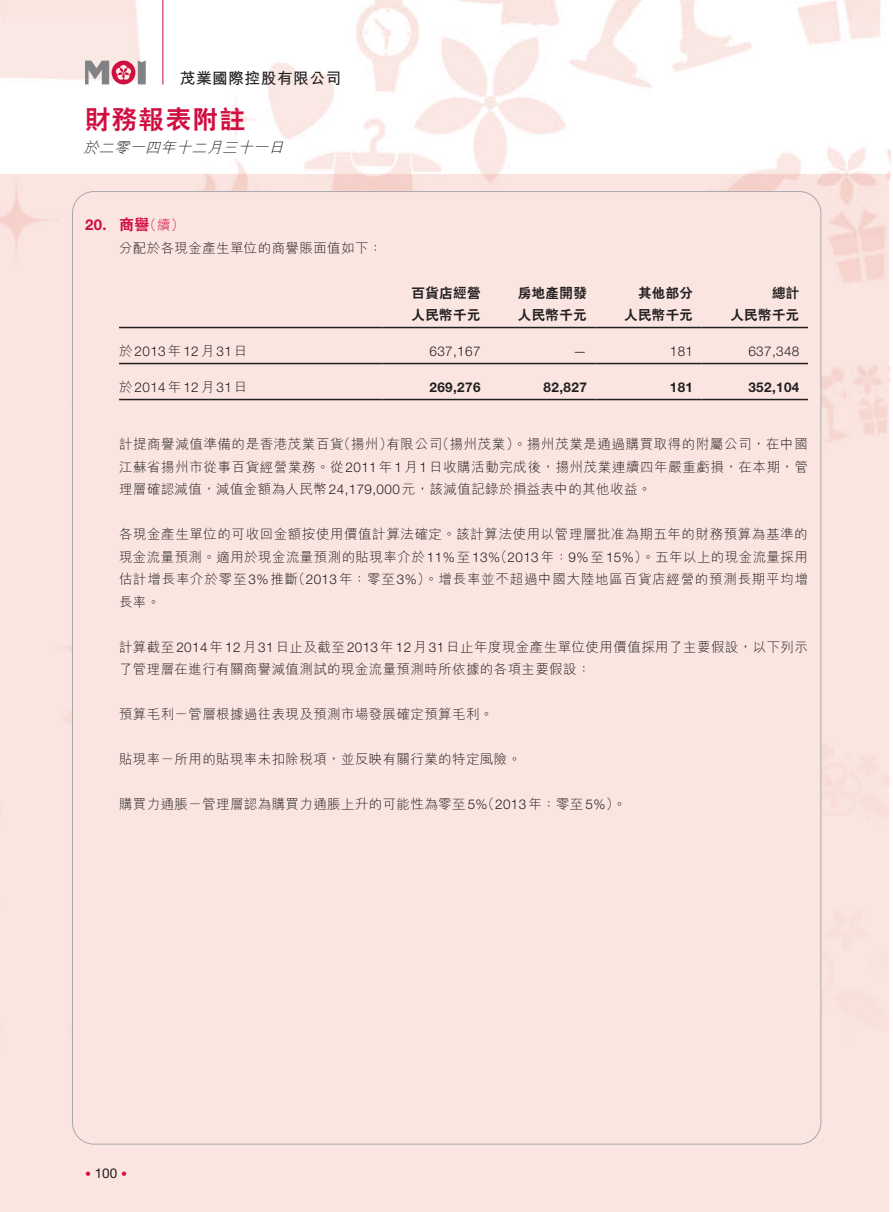
<style>
.page{position:relative;width:893px;height:1212px;background:#fff}
.page>*{position:absolute;margin:0;border:0;box-sizing:border-box;transform-origin:0 0}
.t1{font:800 25.5px "C Hei 2 HK";letter-spacing:.055em;color:#d10e40}
.t2{font:700 15.75px "M Hei HK";letter-spacing:.03em;color:#231f20}
.t3{font:italic 300 15px "M Hei HK";color:#231f20}
._3__標題{font:700 15px "Helvetica Neue LT Std";color:#d10e40}
._1__內文{font:300 13.5px/22.5px "M Hei HK";letter-spacing:.03em;color:#231f20;text-align:justify}
._1__內文-2{font:300 13.5px "Helvetica Neue LT Std";letter-spacing:.03em;color:#231f20}
._1__內文-3{font:800 13.5px "C Hei 2 HK";letter-spacing:.03em;color:#231f20}
._1__內文-4{font:700 13.5px "Helvetica Neue LT Std";letter-spacing:.03em;color:#231f20}
.t4{font:13.5px "Helvetica Neue LT Std";color:#231f20}
.s1{font-family:"C Hei 2 HK";font-weight:800}
.s2{font-family:"M Hei HK";font-weight:300;font-size:13.5px}
.s3{font-family:"M Hei HK"}
.s4{font-family:"Helvetica Neue LT Std"}
.s5{font-size:12px;color:#d10e40}
</style>
<div class="page">
<img style="left:0;top:0;width:890px;height:1212px">
<div style="left:72px;top:192px;width:749px;height:952px;background:#fae5e1;border-radius:22px"></div>
<svg style="left:85px;top:61px;width:61px;height:23px"></svg>
<hr style="left:162px;top:0;width:1px;height:85px;background:#d10e40">
<hr style="left:119px;top:327px;width:264px;height:1px;background:#231f20">
<hr style="left:383px;top:327px;width:106px;height:1px;background:#231f20">
<hr style="left:489px;top:327px;width:106px;height:1px;background:#231f20">
<hr style="left:595px;top:327px;width:107px;height:1px;background:#231f20">
<hr style="left:702px;top:327px;width:106px;height:1px;background:#231f20">
<hr style="left:119px;top:363px;width:264px;height:1px;background:#231f20">
<hr style="left:383px;top:363px;width:106px;height:1px;background:#231f20">
<hr style="left:489px;top:363px;width:106px;height:1px;background:#231f20">
<hr style="left:595px;top:363px;width:107px;height:1px;background:#231f20">
<hr style="left:702px;top:363px;width:106px;height:1px;background:#231f20">
<hr style="left:119px;top:399px;width:264px;height:1px;background:#231f20">
<hr style="left:383px;top:399px;width:106px;height:1px;background:#231f20">
<hr style="left:489px;top:399px;width:106px;height:1px;background:#231f20">
<hr style="left:595px;top:399px;width:107px;height:1px;background:#231f20">
<hr style="left:702px;top:399px;width:106px;height:1px;background:#231f20">
<p class="t2" style="left:180px;top:67px;width:163px">茂業國際控股有限公司</p>
<h1 class="t1" style="left:85px;top:107px;width:162px">財務報表附註</h1>
<p class="t3" style="left:83px;top:140px;width:206px">於二零一四年十二月三十一日</p>
<p class="_3__標題" style="left:85px;top:216px;width:101px">20. <span class="s1">商譽</span><span class="s2">（續）</span></p>
<p class="_1__內文" style="left:119px;top:236px;width:265px">分配於各現金產生單位的商譽賬面值如下：</p>
<p class="_1__內文-3" style="left:411px;top:286px;width:71px">百貨店經營</p>
<p class="_1__內文-3" style="left:518px;top:286px;width:71px">房地產開發</p>
<p class="_1__內文-3" style="left:638px;top:286px;width:57px">其他部分</p>
<p class="_1__內文-3" style="left:772px;top:286px;width:29px">總計</p>
<p class="_1__內文-3" style="left:411px;top:308px;width:71px">人民幣千元</p>
<p class="_1__內文-3" style="left:518px;top:308px;width:71px">人民幣千元</p>
<p class="_1__內文-3" style="left:624px;top:308px;width:71px">人民幣千元</p>
<p class="_1__內文-3" style="left:730px;top:308px;width:71px">人民幣千元</p>
<p class="_1__內文-2" style="left:119px;top:343px;width:130px"><span class="s3">於</span>2013<span class="s3">年</span>12<span class="s3">月</span>31<span class="s3">日</span></p>
<p class="_1__內文-2" style="left:429px;top:343px;width:53px">637,167</p>
<p class="_1__內文-2" style="left:573px;top:342px;width:15px">—</p>
<p class="_1__內文-2" style="left:670px;top:343px;width:25px">181</p>
<p class="_1__內文-2" style="left:748px;top:343px;width:53px">637,348</p>
<p class="_1__內文-2" style="left:119px;top:379px;width:130px"><span class="s3">於</span>2014<span class="s3">年</span>12<span class="s3">月</span>31<span class="s3">日</span></p>
<p class="_1__內文-4" style="left:429px;top:379px;width:53px">269,276</p>
<p class="_1__內文-4" style="left:544px;top:379px;width:45px">82,827</p>
<p class="_1__內文-4" style="left:670px;top:379px;width:25px">181</p>
<p class="_1__內文-4" style="left:748px;top:379px;width:53px">352,104</p>
<p class="_1__內文" style="left:119px;top:433px;width:691px">計提商譽減值準備的是香港茂業百貨（揚州）有限公司（揚州茂業）。揚州茂業是通過購買取得的附屬公司，在中國江蘇省揚州市從事百貨經營業務。從<span class="s4">2011</span>年<span class="s4">1</span>月<span class="s4">1</span>日收購活動完成後，揚州茂業連續四年嚴重虧損，在本期，管理層確認減值，減值金額為人民幣<span class="s4">24,179,000</span>元，該減值記錄於損益表中的其他收益。</p>
<p class="_1__內文" style="left:119px;top:523px;width:691px">各現金產生單位的可收回金額按使用價值計算法確定。該計算法使用以管理層批准為期五年的財務預算為基準的現金流量預測。適用於現金流量預測的貼現率介於<span class="s4">11%</span>至<span class="s4">13%</span>（<span class="s4">2013</span>年：<span class="s4">9%</span>至<span class="s4">15%</span>）。五年以上的現金流量採用估計增長率介於零至<span class="s4">3%</span>推斷（<span class="s4">2013</span>年：零至<span class="s4">3%</span>）。增長率並不超過中國大陸地區百貨店經營的預測長期平均增長率。</p>
<p class="_1__內文" style="left:119px;top:635px;width:690px">計算截至<span class="s4">2014</span>年<span class="s4">12</span>月<span class="s4">31</span>日止及截至<span class="s4">2013</span>年<span class="s4">12</span>月<span class="s4">31</span>日止年度現金產生單位使用價值採用了主要假設，以下列示了管理層在進行有關商譽減值測試的現金流量預測時所依據的各項主要假設：</p>
<p class="_1__內文" style="left:119px;top:703px;width:376px">預算毛利－管層根據過往表現及預測市場發展確定預算毛利。</p>
<p class="_1__內文" style="left:119px;top:748px;width:404px">貼現率－所用的貼現率未扣除稅項，並反映有關行業的特定風險。</p>
<p class="_1__內文" style="left:119px;top:793px;width:509px">購買力通脹－管理層認為購買力通脹上升的可能性為零至<span class="s4">5%</span>（<span class="s4">2013</span>年：零至<span class="s4">5%</span>）。</p>
<p class="t4" style="left:85px;top:1165px;width:44px"><span class="s5">•</span> 100 <span class="s5">•</span></p>
</div>
